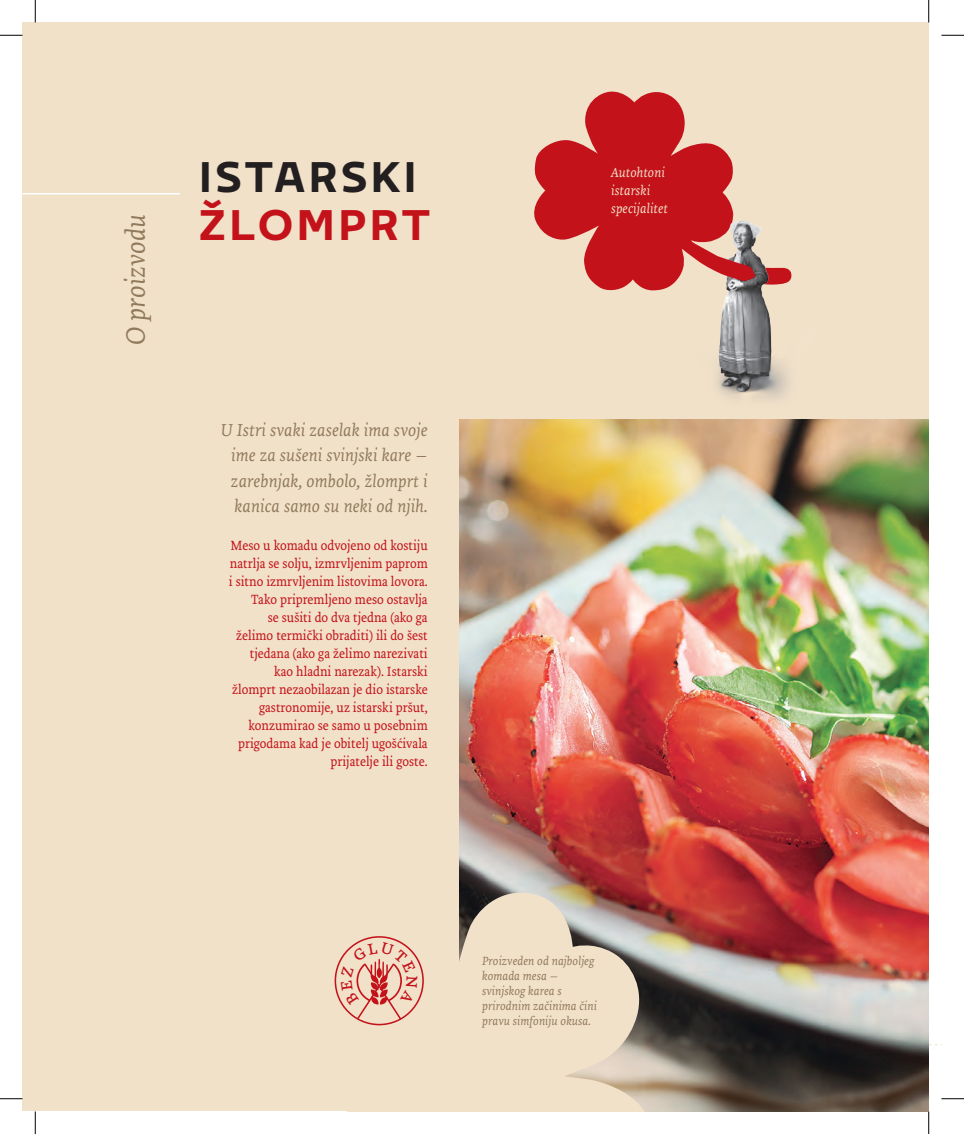
<style>
.page{position:relative;width:964px;height:1134px;background:#fff}
.page>*{position:absolute;margin:0;border:0;box-sizing:border-box;transform-origin:0 0}
.t1{font:600 45.9px "Delvard Pro";letter-spacing:.085em;color:#231f20}
.t2{font:600 45.9px "Delvard Pro";letter-spacing:.085em;color:#c4121a}
.t3{font:italic 30px "Tempera Biblio Pro Book A";color:#91795b}
.t4{font:italic 19.5px/25.5px "Tempera Biblio Pro Book A";color:#91795b;text-align:justify}
.t5{font:15px/18px "Tempera Biblio Pro Book A";color:#c4121a;text-align:right}
.t6{font:italic 15px/18px "Tempera Biblio Pro Book A";color:#f1e1c9}
.t7{font:italic 13.5px/15px "Tempera Biblio Pro Book A";color:#91795b}
</style>
<div class="page">
<div style="left:22px;top:22px;width:906px;height:1089px;background:#f1e1c9"></div>
<hr style="left:22px;top:193px;width:158px;height:1px;background:#fff">
<img style="left:459px;top:419px;width:469px;height:692px">
<svg style="left:337px;top:885px;width:318px;height:226px"></svg>
<div style="left:334px;top:936px;width:90px;height:89px;border:2px solid #c4121a;border-radius:50%"></div>
<img style="left:716px;top:225px;width:76px;height:175px">
<svg style="left:534px;top:91px;width:221px;height:201px;fill:#c4121a"></svg>
<svg style="left:0;top:35px;width:22px;height:1px"></svg>
<svg style="left:941px;top:35px;width:22px;height:1px"></svg>
<svg style="left:0;top:1098px;width:22px;height:1px"></svg>
<svg style="left:941px;top:1098px;width:22px;height:1px"></svg>
<svg style="left:35px;top:0;width:1px;height:22px"></svg>
<svg style="left:35px;top:1111px;width:1px;height:23px"></svg>
<svg style="left:928px;top:0;width:1px;height:22px"></svg>
<svg style="left:928px;top:1111px;width:1px;height:23px"></svg>
<svg style="left:341px;top:942px;width:76px;height:78px"></svg>
<h2 class="t3" style="left:119px;top:345px;width:133px;rotate:-90deg">O proizvodu</h2>
<h1 class="t1" style="left:199px;top:143px;width:219px">ISTARSKI</h1>
<h1 class="t2" style="left:199px;top:191px;width:232px">ŽLOMPRT</h1>
<h3 class="t4" style="left:231px;top:418px;width:198px;text-indent:-10px">U Istri svaki zaselak ima svoje ime za sušeni svinjski kare – zarebnjak, ombolo, žlomprt i kanica samo su neki od njih.</h3>
<p class="t5" style="left:229px;top:537px;width:200px">Meso u komadu odvojeno od kostiju natrlja se solju, izmrvljenim paprom i sitno izmrvljenim listovima lovora.<br>Tako pripremljeno meso ostavlja<br>se sušiti do dva tjedna (ako ga želimo termički obraditi) ili do šest tjedana (ako ga želimo narezivati kao hladni narezak). Istarski žlomprt nezaobilazan je dio istarske gastronomije, uz istarski pršut, konzumirao se samo u posebnim prigodama kad je obitelj ugošćivala prijatelje ili goste.</p>
<p class="t6" style="left:611px;top:164px;width:58px">Autohtoni istarski specijalitet</p>
<p class="t7" style="left:482px;top:954px;width:116px">Proizveden od najboljeg komada mesa – svinjskog karea s prirodnim začinima čini pravu simfoniju okusa.</p>
</div>
